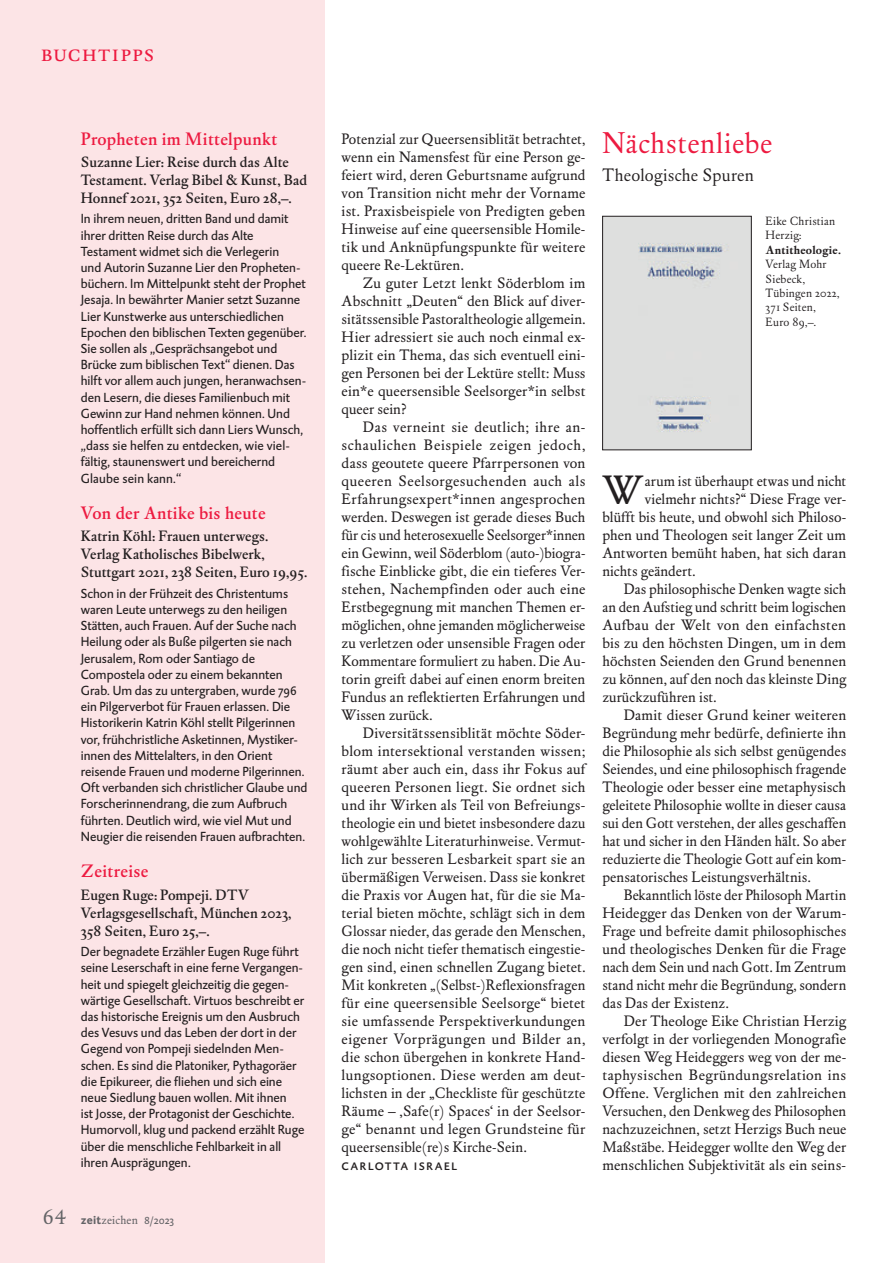
<style>
.page{position:relative;width:893px;height:1263px;background:#fff}
.page>*{position:absolute;margin:0;border:0;box-sizing:border-box;transform-origin:0 0}
.t1{font:40.65px "DTL Elzevir ST";color:#231f20}
.t2{font:30px "DTL Elzevir ST";letter-spacing:.025em;color:#ed1a40}
.t3{font:25.2px "DTL Elzevir T Caps";letter-spacing:.03em;color:#ed1a40}
.t4{font:500 18px "DTL Elzevir ST";letter-spacing:.02em;color:#ed1a40}
.t5{font:18px "DTL Elzevir T";letter-spacing:.01em;color:#231f20}
.t6{font:15px/18px "DTL Elzevir ST";letter-spacing:.01em;color:#231f20;text-align:justify}
.t7{font:500 15px/18px "DTL Elzevir ST";color:#231f20}
.t8{font:15px "DTL Elzevir ST";letter-spacing:.035em;color:#231f20}
.t9{font:15px "DTL Elzevir ST";letter-spacing:.03em;color:#231f20}
.t10{font:15px "DTL Caspari T Caps";letter-spacing:.08em;color:#231f20}
.t11{font:13.5px/16.2px "DTL Caspari ST";color:#231f20}
.t12{font:12px/14.4px "DTL Elzevir ST";letter-spacing:.02em;color:#231f20}
.t13{font:12px "DTL Elzevir ST";letter-spacing:.02em;color:#636366}
.t14{font:700 12px "DTL Elzevir ST";letter-spacing:.02em;color:#231f20}
.s1{font-family:"DTL Elzevir T";font-size:21px}
.s2{font-family:"DTL Caspari T";font-weight:700}
.s3{font-family:"DTL Caspari ST";font-size:11.25px}
</style>
<div class="page">
<div style="left:0;top:0;width:325px;height:1263px;background:#fce4e6"></div>
<div style="left:604px;top:218px;width:145px;height:230px;background:#dedfde"></div>
<div style="left:602px;top:216px;width:149px;height:234px;border:1px solid #231f20"></div>
<h3 class="t3" style="left:40px;top:38px;width:116px">buchtipps</h3>
<p class="t4" style="left:81px;top:128px;width:198px">Propheten im Mittelpunkt</p>
<p class="t7" style="left:81px;top:153px;width:228px">Suzanne Lier: Reise durch das Alte<br>Testament. Verlag Bibel &amp; Kunst, Bad<br>Honnef 2021, 352 Seiten, Euro 28,–.</p>
<p class="t11" style="left:81px;top:211px;width:227px">In ihrem neuen, dritten Band und damit ihrer dritten Reise durch das Alte Testament widmet sich die Verlegerin<br>und Autorin Suzanne Lier den Propheten&shy;büchern. Im Mittelpunkt steht der Prophet Jesaja. In bewährter Manier setzt Suzanne Lier Kunstwerke aus unterschiedlichen Epochen den biblischen Texten gegenüber.<br>Sie sollen als „Gesprächsangebot und Brücke zum biblischen Text“ dienen. Das hilft vor allem auch jungen, heranwachsen&shy;den Lesern, die dieses Familienbuch mit Gewinn zur Hand nehmen können. Und hoffentlich erfüllt sich dann Liers Wunsch, „dass sie helfen zu entdecken, wie viel&shy;fältig, staunenswert und bereichernd Glaube sein kann.“</p>
<p class="t4" style="left:81px;top:502px;width:186px">Von der Antike bis heute</p>
<p class="t7" style="left:81px;top:527px;width:228px">Katrin Köhl: Frauen unterwegs.<br>Verlag Katholisches Bibelwerk,<br>Stuttgart 2021, 238 Seiten, Euro 19,95.</p>
<p class="t11" style="left:81px;top:585px;width:228px">Schon in der Frühzeit des Christentums waren Leute unterwegs zu den heiligen Stätten, auch Frauen. Auf der Suche nach Heilung oder als Buße pilgerten sie nach Jerusalem, Rom oder Santiago de Compostela oder zu einem bekannten Grab. Um das zu untergraben, wurde 796 ein Pilgerverbot für Frauen erlassen. Die Historikerin Katrin Köhl stellt Pilgerinnen vor, frühchristliche Asketinnen, Mystiker&shy;innen des Mittelalters, in den Orient reisende Frauen und moderne Pilgerinnen.<br>Oft verbanden sich christlicher Glaube und Forscherinnendrang, die zum Aufbruch führten. Deutlich wird, wie viel Mut und Neugier die reisenden Frauen aufbrachten.</p>
<p class="t4" style="left:81px;top:861px;width:69px">Zeitreise</p>
<p class="t7" style="left:81px;top:886px;width:212px">Eugen Ruge: Pompeji. DTV<br>Verlagsgesellschaft, München 2023,<br>358 Seiten, Euro 25,–.</p>
<p class="t11" style="left:81px;top:943px;width:225px">Der begnadete Erzähler Eugen Ruge führt seine Leserschaft in eine ferne Vergangen&shy;heit und spiegelt gleichzeitig die gegen&shy;wärtige Gesellschaft. Virtuos beschreibt er das historische Ereignis um den Ausbruch des Vesuvs und das Leben der dort in der Gegend von Pompeji siedelnden Men&shy;schen. Es sind die Platoniker, Pythagoräer die Epikureer, die fliehen und sich eine neue Siedlung bauen wollen. Mit ihnen<br>ist Josse, der Protagonist der Geschichte.<br>Humorvoll, klug und packend erzählt Ruge über die menschliche Fehlbarkeit in all ihren Ausprägungen.</p>
<p class="t13" style="left:43px;top:1213px;width:133px"><span class="s1">64</span> <span class="s2">zeit</span>zeichen <span class="s3">8/2023</span></p>
<p class="t6" style="left:342px;top:130px;width:245px">Potenzial zur Queersensiblität betrachtet, wenn ein Namensfest für eine Person ge&shy;feiert wird, deren Geburtsname aufgrund von Transition nicht mehr der Vorname ist. Praxisbeispiele von Predigten geben Hinweise auf eine queersensible Homile&shy;tik und Anknüpfungspunkte für weitere queere Re-Lektüren.</p>
<p class="t6" style="left:342px;top:274px;width:245px;text-indent:21px">Zu guter Letzt lenkt Söderblom im Abschnitt „Deuten“ den Blick auf diver&shy;sitätssensible Pastoraltheologie allgemein.<br>Hier adressiert sie auch noch einmal ex&shy;plizit ein Thema, das sich eventuell eini&shy;gen Personen bei der Lektüre stellt: Muss ein*e queersensible Seelsorger*in selbst queer sein?</p>
<p class="t6" style="left:342px;top:418px;width:245px;text-indent:21px">Das verneint sie deutlich; ihre an&shy;schaulichen Beispiele zeigen jedoch, dass geoutete queere Pfarrpersonen von queeren Seelsorgesuchenden auch als Erfahrungsexpert*innen angesprochen werden. Deswegen ist gerade dieses Buch für cis und heterosexuelle Seelsorger*innen ein Gewinn, weil Söderblom (auto-)biogra&shy;fische Einblicke gibt, die ein tieferes Ver&shy;stehen, Nachempfinden oder auch eine Erstbegegnung mit manchen Themen er&shy;möglichen, ohne jemanden möglicherweise zu verletzen oder unsensible Fragen oder Kommentare formuliert zu haben. Die Au&shy;torin greift dabei auf einen enorm breiten Fundus an reflektierten Erfahrungen und Wissen zurück.</p>
<p class="t6" style="left:342px;top:724px;width:245px;text-indent:21px">Diversitätssensiblität möchte Söder&shy;blom intersektional verstanden wissen; räumt aber auch ein, dass ihr Fokus auf queeren Personen liegt. Sie ordnet sich und ihr Wirken als Teil von Befreiungs&shy;theologie ein und bietet insbesondere dazu wohlgewählte Literaturhinweise. Vermut&shy;lich zur besseren Lesbarkeit spart sie an übermäßigen Verweisen. Dass sie konkret die Praxis vor Augen hat, für die sie Ma&shy;terial bieten möchte, schlägt sich in dem Glossar nieder, das gerade den Menschen, die noch nicht tiefer thematisch eingestie&shy;gen sind, einen schnellen Zugang bietet.<br>Mit konkreten „(Selbst-)Reflexionsfragen für eine queersensible Seelsorge“ bietet sie umfassende Perspektiverkundungen eigener Vorprägungen und Bilder an, die schon übergehen in konkrete Hand&shy;lungsoptionen. Diese werden am deut&shy;lichsten in der „Checkliste für geschützte Räume – ‚Safe(r) Spaces‘ in der Seelsor&shy;ge“ benannt und legen Grundsteine für queersensible(re)s Kirche-Sein.</p>
<p class="t10" style="left:342px;top:1156px;width:117px">carlotta israel</p>
<h2 class="t2" style="left:602px;top:126px;width:171px">Nächstenliebe</h2>
<p class="t5" style="left:602px;top:165px;width:153px">Theologische Spuren</p>
<p class="t12" style="left:766px;top:214px;width:71px">Eike Christian<br>Herzig:</p>
<p class="t14" style="left:766px;top:242px;width:77px">Antitheologie.</p>
<p class="t12" style="left:766px;top:257px;width:75px">Verlag Mohr<br>Siebeck,<br>Tübingen 2022,<br>371 Seiten,<br>Euro 89,–.</p>
<h1 class="t1" style="left:602px;top:466px;width:42px">W</h1>
<p class="t6" style="left:645px;top:472px;width:203px">arum ist überhaupt etwas und nicht</p>
<p class="t6" style="left:645px;top:490px;width:203px">vielmehr nichts?“ Diese Frage ver-</p>
<p class="t6" style="left:602px;top:508px;width:245px">blüfft bis heute, und obwohl sich Philoso-</p>
<p class="t6" style="left:602px;top:526px;width:245px">phen und Theologen seit langer Zeit um</p>
<p class="t6" style="left:602px;top:544px;width:245px">Antworten bemüht haben, hat sich daran</p>
<p class="t6" style="left:602px;top:562px;width:95px">nichts geändert.</p>
<p class="t6" style="left:624px;top:580px;width:224px">Das philosophische Denken wagte sich</p>
<p class="t6" style="left:602px;top:598px;width:245px">an den Aufstieg und schritt beim logischen</p>
<p class="t9" style="left:602px;top:616px;width:245px">Aufbau der Welt von den einfachsten</p>
<p class="t6" style="left:602px;top:634px;width:245px">bis zu den höchsten Dingen, um in dem</p>
<p class="t6" style="left:602px;top:652px;width:245px">höchsten Seienden den Grund benennen</p>
<p class="t6" style="left:602px;top:670px;width:245px">zu können, auf den noch das kleinste Ding</p>
<p class="t6" style="left:602px;top:688px;width:116px">zurückzuführen ist.</p>
<p class="t6" style="left:624px;top:706px;width:224px">Damit dieser Grund keiner weiteren</p>
<p class="t6" style="left:602px;top:724px;width:245px">Begründung mehr bedürfe, definierte ihn</p>
<p class="t6" style="left:602px;top:742px;width:245px">die Philosophie als sich selbst genügendes</p>
<p class="t6" style="left:602px;top:760px;width:245px">Seiendes, und eine philosophisch fragende</p>
<p class="t6" style="left:602px;top:778px;width:245px">Theologie oder besser eine metaphysisch</p>
<p class="t6" style="left:602px;top:796px;width:245px">geleitete Philosophie wollte in dieser causa</p>
<p class="t6" style="left:602px;top:814px;width:245px">sui den Gott verstehen, der alles geschaffen</p>
<p class="t6" style="left:602px;top:832px;width:245px">hat und sicher in den Händen hält. So aber</p>
<p class="t6" style="left:602px;top:850px;width:245px">reduzierte die Theologie Gott auf ein kom-</p>
<p class="t6" style="left:602px;top:868px;width:210px">pensatorisches Leistungsverhältnis.</p>
<p class="t6" style="left:624px;top:886px;width:224px">Bekanntlich löste der Philosoph Martin</p>
<p class="t6" style="left:602px;top:904px;width:245px">Heidegger das Denken von der Warum-</p>
<p class="t6" style="left:602px;top:922px;width:245px">Frage und befreite damit philosophisches</p>
<p class="t6" style="left:602px;top:940px;width:245px">und theologisches Denken für die Frage</p>
<p class="t6" style="left:602px;top:958px;width:245px">nach dem Sein und nach Gott. Im Zentrum</p>
<p class="t6" style="left:602px;top:976px;width:245px">stand nicht mehr die Begründung, sondern</p>
<p class="t6" style="left:602px;top:994px;width:128px">das Das der Existenz.</p>
<p class="t6" style="left:624px;top:1012px;width:224px">Der Theologe Eike Christian Herzig</p>
<p class="t6" style="left:602px;top:1030px;width:245px">verfolgt in der vorliegenden Monografie</p>
<p class="t6" style="left:602px;top:1048px;width:245px">diesen Weg Heideggers weg von der me-</p>
<p class="t8" style="left:602px;top:1066px;width:245px">taphysischen Begründungsrelation ins</p>
<p class="t6" style="left:602px;top:1084px;width:245px">Offene. Verglichen mit den zahlreichen</p>
<p class="t6" style="left:602px;top:1102px;width:245px">Versuchen, den Denkweg des Philosophen</p>
<p class="t6" style="left:602px;top:1120px;width:245px">nachzuzeichnen, setzt Herzigs Buch neue</p>
<p class="t6" style="left:602px;top:1138px;width:245px">Maßstäbe. Heidegger wollte den Weg der</p>
<p class="t6" style="left:602px;top:1156px;width:245px">menschlichen Subjektivität als ein seins-</p>
</div>
